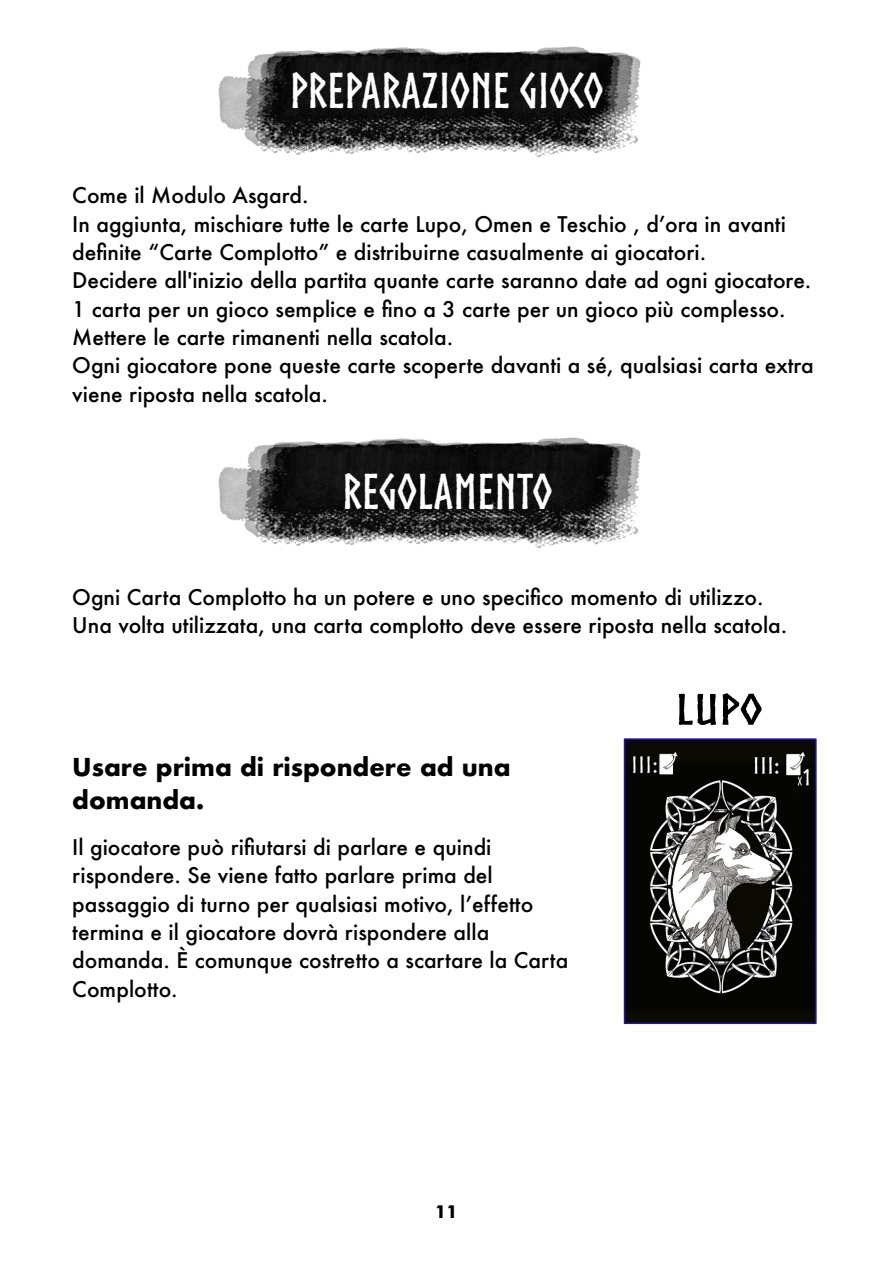
<style>
.page{position:relative;width:893px;height:1263px;background:#fff}
.page>*{position:absolute;margin:0;border:0;box-sizing:border-box;transform-origin:0 0}
.t1{font:700 48px "Norse";color:#fff}
.t2{font:700 42px "Norse";color:#000;scale:1.31 1}
.t3{font:700 24px/32.4px "Futura";color:#000}
.t4{font:500 21px/28.3px "Futura";color:#000}
.t5{font:700 18px "Futura BT";color:#000}
</style>
<div class="page">
<img style="left:218px;top:438px;width:422px;height:111px">
<img style="left:218px;top:46px;width:422px;height:112px">
<img style="left:627px;top:741px;width:187px;height:280px">
<div style="left:624px;top:738px;width:193px;height:286px;border:2px solid #2c10a3"></div>
<h1 class="t1" style="left:290px;top:66px;width:315px">PREPARAZIONE GIOCO</h1>
<p class="t4" style="left:72px;top:183px;width:743px">Come il Modulo Asgard.<br>In aggiunta, mischiare tutte le carte Lupo, Omen e Teschio , dʼora in avanti definite “Carte Complotto” e distribuirne casualmente ai giocatori.<br>Decidere all'inizio della partita quante carte saranno date ad ogni giocatore.<br>1 carta per un gioco semplice e fino a 3 carte per un gioco più complesso.<br>Mettere le carte rimanenti nella scatola.<br>Ogni giocatore pone queste carte scoperte davanti a sé, qualsiasi carta extra viene riposta nella scatola.</p>
<h1 class="t1" style="left:342px;top:467px;width:212px">REGOLAMENTO</h1>
<p class="t4" style="left:72px;top:584px;width:717px">Ogni Carta Complotto ha un potere e uno specifico momento di utilizzo.<br>Una volta utilizzata, una carta complotto deve essere riposta nella scatola.</p>
<p class="t3" style="left:72px;top:753px;width:440px">Usare prima di rispondere ad una domanda.</p>
<p class="t4" style="left:72px;top:835px;width:498px">Il giocatore può rifiutarsi di parlare e quindi rispondere. Se viene fatto parlare prima del passaggio di turno per qualsiasi motivo, lʼeffetto termina e il giocatore dovrà rispondere alla domanda. È comunque costretto a scartare la Carta Complotto.</p>
<p class="t5" style="left:435px;top:1205px;width:24px">11</p>
<h2 class="t2" style="left:675px;top:688px;width:68px">LUPO</h2>
</div>
